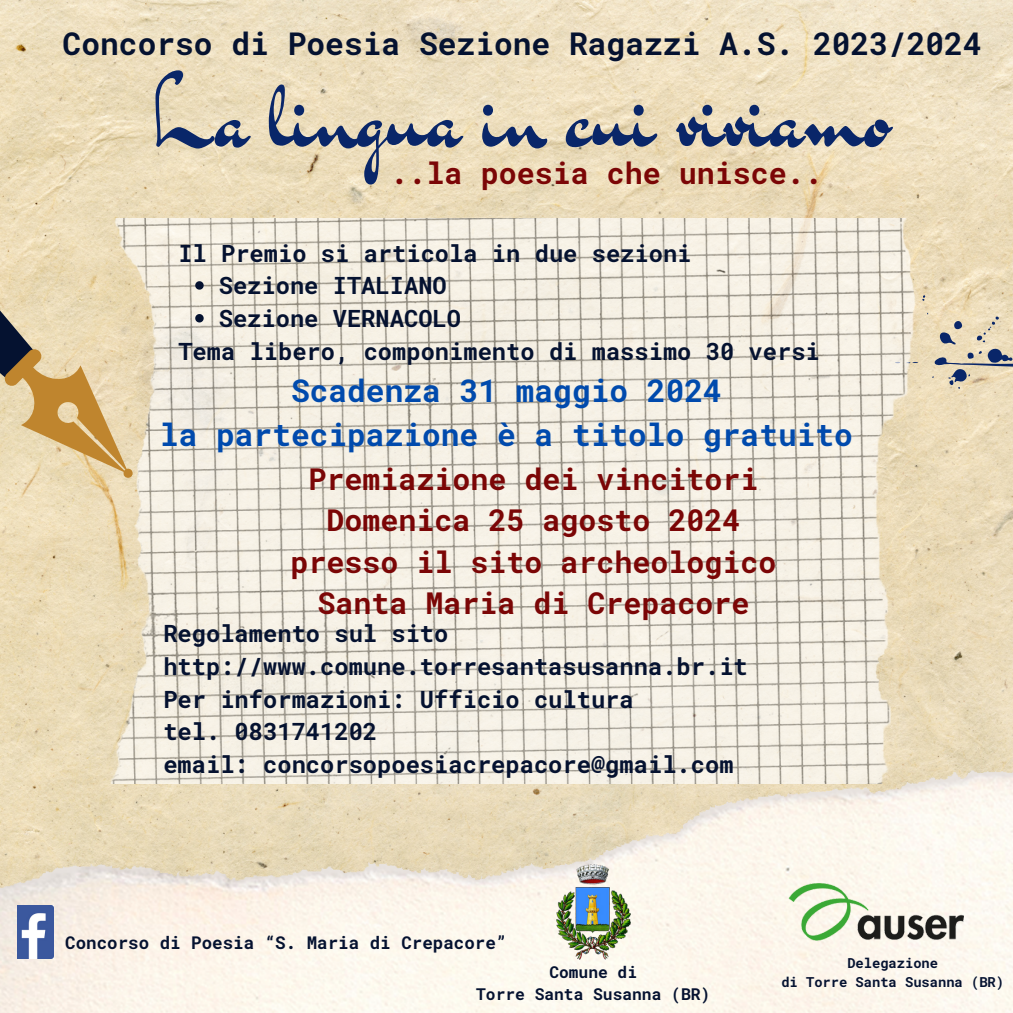
<style>
.page{position:relative;width:1013px;height:1013px;background:#fff}
.page>*{position:absolute;margin:0;border:0;box-sizing:border-box;transform-origin:0 0}
.t1{font:92.5px "Dr Sugiyama";color:#092669}
.t2{font:700 31.25px/43.1px "Roboto Mono";color:#004aad;text-align:center}
.t3{font:700 31.25px "Roboto Mono";color:#051230}
.t4{font:700 30px/41.2px "Roboto Mono";color:#7b0606;text-align:center}
.t5{font:700 23.75px/32.8px "Roboto Mono";color:#051230}
.t6{font:700 17.5px "Roboto Mono";color:#051230}
.t7{font:700 16.25px/22.5px "Roboto Mono";color:#051230;text-align:center}
.t8{font:700 13.75px "Roboto Mono";color:#051230}
</style>
<div class="page">
<img style="left:0;top:0;width:1012px;height:745px">
<svg style="left:932px;top:293px;width:80px;height:134px;background:#dbceb3"></svg>
<svg style="left:0;top:291px;width:97px;height:187px;background:#d1b789"></svg>
<img style="left:0;top:745px;width:1012px;height:267px">
<img style="left:97px;top:219px;width:835px;height:564px">
<img style="left:788px;top:883px;width:175px;height:57px">
<img style="left:556px;top:864px;width:74px;height:95px">
<img style="left:18px;top:905px;width:36px;height:54px">
<svg style="left:195px;top:281px;width:9px;height:9px"></svg>
<svg style="left:195px;top:314px;width:9px;height:8px"></svg>
<h3 class="t3" style="left:63px;top:22px;width:920px">Concorso di Poesia Sezione Ragazzi A.S. 2023/2024</h3>
<p class="t1" style="left:155px;top:49px;width:736px">La lingua in cui viviamo</p>
<p class="t4" style="left:390px;top:151px;width:434px">..la poesia che unisce..</p>
<p class="t5" style="left:178px;top:236px;width:514px">Il Premio si articola in due sezioni</p>
<h3 class="t5" style="left:219px;top:269px;width:229px">Sezione ITALIANO</h3>
<h2 class="t5" style="left:219px;top:301px;width:244px">Sezione VERNACOLO</h2>
<h2 class="t5" style="left:178px;top:334px;width:643px">Tema libero, componimento di massimo 30 versi</h2>
<h3 class="t2" style="left:160px;top:369px;width:694px">Scadenza 31 maggio 2024<br>la partecipazione è a titolo gratuito</h3>
<p class="t4" style="left:290px;top:458px;width:488px">Premiazione dei vincitori<br>Domenica 25 agosto 2024 presso il sito archeologico<br>Santa Maria di Crepacore</p>
<h5 class="t5" style="left:163px;top:616px;width:586px">Regolamento sul sito http://www.comune.torresantasusanna.br.it Per informazioni: Ufficio cultura<br>tel. 0831741202<br>email: concorsopoesiacrepacore@gmail.com</h5>
<p class="t6" style="left:65px;top:930px;width:442px">Concorso di Poesia “S. Maria di Crepacore”</p>
<p class="t7" style="left:476px;top:960px;width:235px">Comune di<br>Torre Santa Susanna (BR)</p>
<p class="t8" style="left:847px;top:953px;width:92px">Delegazione</p>
<p class="t8" style="left:781px;top:972px;width:224px">di Torre Santa Susanna (BR)</p>
</div>
